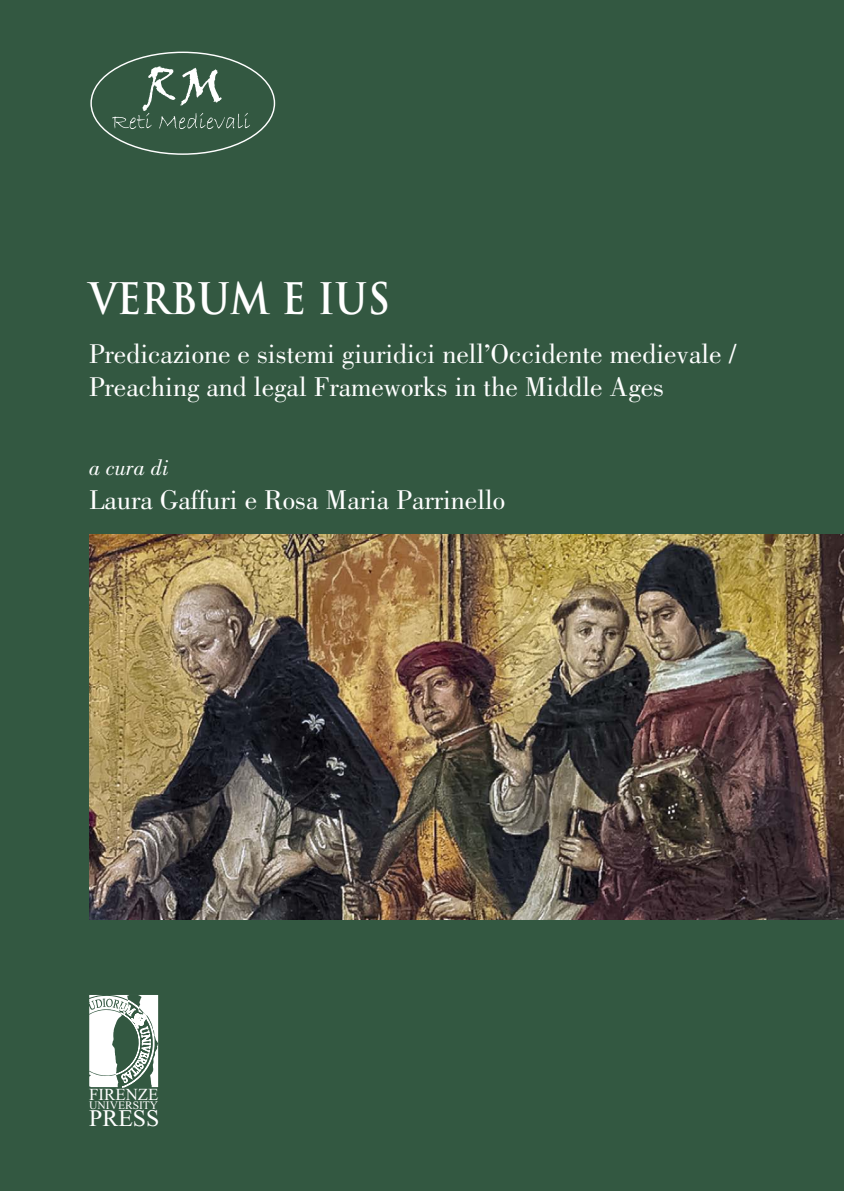
<style>
.page{position:relative;width:844px;height:1191px;background:#fff}
.page>*{position:absolute;margin:0;border:0;box-sizing:border-box;transform-origin:0 0}
.t1{font:700 42.35px "Trajan Pro";color:#fff;scale:.91 1}
.t2{font:28px/33.6px "Bodoni Std";color:#fff}
.t3{font:23.8px "Times New Roman";color:#fff}
.t4{font:italic 22.75px "Bodoni Std";color:#fff}
.t5{font:16.8px "Times New Roman";color:#fff}
.t6{font:11.55px "Times New Roman";color:#fff}
</style>
<div class="page">
<div style="left:0;top:0;width:843px;height:1191px;background:#335841"></div>
<img style="left:89px;top:534px;width:754px;height:385px">
<svg style="left:89px;top:995px;width:69px;height:92px"></svg>
<svg style="left:112px;top:66px;width:138px;height:63px"></svg>
<h1 class="t1" style="left:89px;top:272px;width:332px">VERBUM E IUS</h1>
<p class="t2" style="left:89px;top:337px;width:648px">Predicazione e sistemi giuridici nell’Occidente medievale /<br>Preaching and legal Frameworks in the Middle Ages</p>
<p class="t4" style="left:89px;top:455px;width:81px">a cura di</p>
<p class="t2" style="left:89px;top:483px;width:418px">Laura Gaffuri e Rosa Maria Parrinello</p>
<p class="t5" style="left:89px;top:1084px;width:71px">FIRENZE</p>
<p class="t6" style="left:89px;top:1098px;width:70px">UNIVERSITY</p>
<p class="t3" style="left:89px;top:1104px;width:72px">PRESS</p>
</div>
